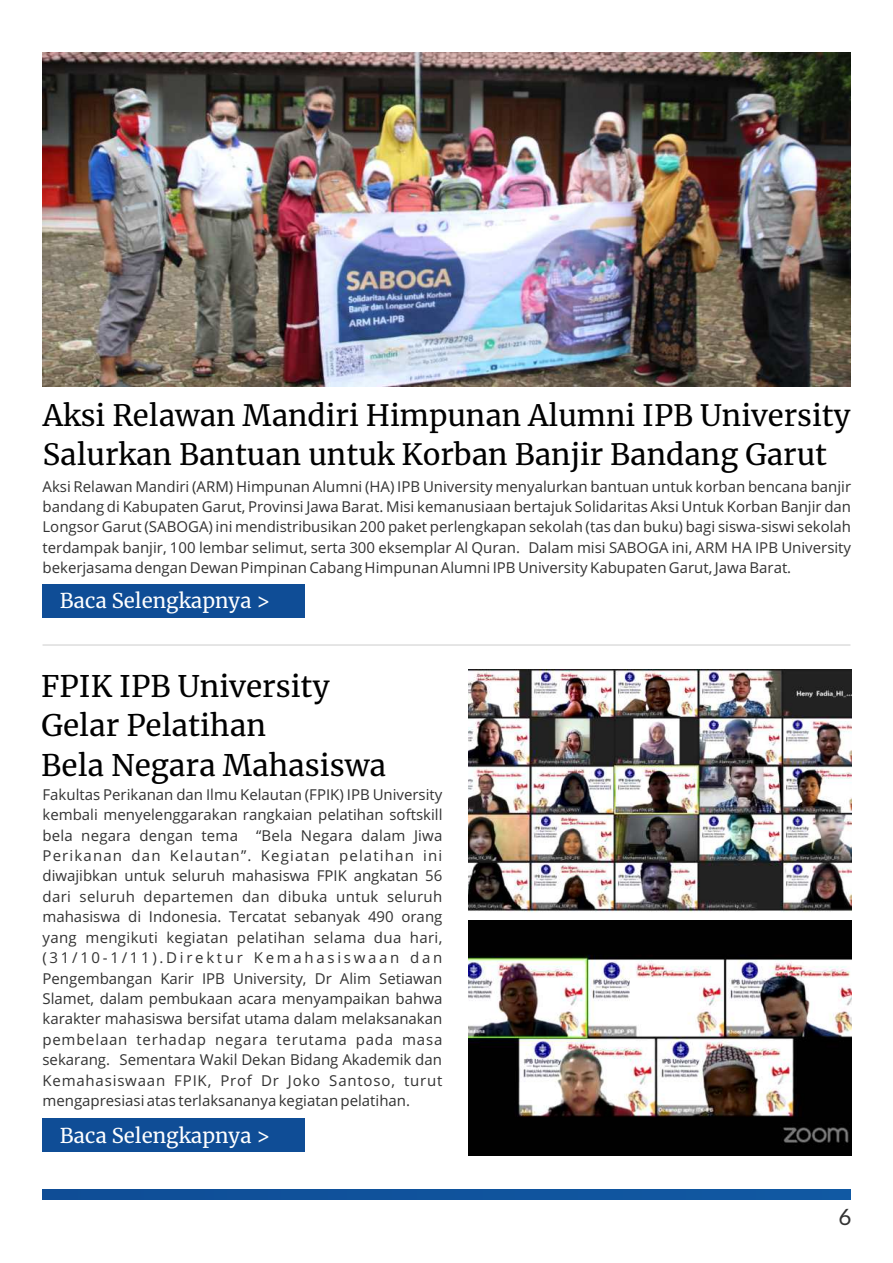
<style>
.page{position:relative;width:893px;height:1263px;background:#fff}
.page>*{position:absolute;margin:0;border:0;box-sizing:border-box;transform-origin:0 0}
.t1{font:29.7px/39.6px "Merriweather";color:#000}
.t2{font:29.4px/39.3px "Merriweather";color:#000}
.t3{font:22.5px "Lato";color:#333}
.t4{font:20.4px "Merriweather";color:#fff}
.t5{font:15px/20.4px "Open Sans";color:#333;text-align:justify}
</style>
<div class="page">
<div style="left:43px;top:1190px;width:807px;height:9px;background:#10539c"></div>
<hr style="left:43px;top:645px;width:807px;height:1px;background:#ccc">
<div style="left:43px;top:584px;width:262px;height:33px;background:#0f4d96"></div>
<div style="left:43px;top:1118px;width:262px;height:34px;background:#0f4d96"></div>
<img style="left:469px;top:669px;width:383px;height:487px">
<img style="left:43px;top:53px;width:807px;height:334px">
<h2 class="t2" style="left:43px;top:396px;width:809px">Aksi Relawan Mandiri Himpunan Alumni IPB University<br>Salurkan Bantuan untuk Korban Banjir Bandang Garut</h2>
<p class="t5" style="left:43px;top:477px;width:810px">Aksi Relawan Mandiri (ARM) Himpunan Alumni (HA) IPB University menyalurkan bantuan untuk korban bencana banjir bandang di Kabupaten Garut, Provinsi Jawa Barat. Misi kemanusiaan bertajuk Solidaritas Aksi Untuk Korban Banjir dan Longsor Garut (SABOGA) ini mendistribusikan 200 paket perlengkapan sekolah (tas dan buku) bagi siswa-siswi sekolah terdampak banjir, 100 lembar selimut, serta 300 eksemplar Al Quran. Dalam misi SABOGA ini, ARM HA IPB University bekerjasama dengan Dewan Pimpinan Cabang Himpunan Alumni IPB University Kabupaten Garut, Jawa Barat.</p>
<h3 class="t4" style="left:60px;top:588px;width:212px">Baca Selengkapnya &gt;</h3>
<h1 class="t1" style="left:41px;top:666px;width:346px">FPIK IPB University<br>Gelar Pelatihan<br>Bela Negara Mahasiswa</h1>
<p class="t5" style="left:42px;top:785px;width:401px">Fakultas Perikanan dan Ilmu Kelautan (FPIK) IPB University kembali menyelenggarakan rangkaian pelatihan softskill bela negara dengan tema “Bela Negara dalam Jiwa Perikanan dan Kelautan”. Kegiatan pelatihan ini diwajibkan untuk seluruh mahasiswa FPIK angkatan 56 dari seluruh departemen dan dibuka untuk seluruh mahasiswa di Indonesia. Tercatat sebanyak 490 orang yang mengikuti kegiatan pelatihan selama dua hari, (31/10-1/11).Direktur Kemahasiswaan dan Pengembangan Karir IPB University, Dr Alim Setiawan Slamet, dalam pembukaan acara menyampaikan bahwa karakter mahasiswa bersifat utama dalam melaksanakan pembelaan terhadap negara terutama pada masa sekarang. Sementara Wakil Dekan Bidang Akademik dan Kemahasiswaan FPIK, Prof Dr Joko Santoso, turut mengapresiasi atas terlaksananya kegiatan pelatihan.</p>
<h3 class="t4" style="left:60px;top:1122px;width:212px">Baca Selengkapnya &gt;</h3>
<h3 class="t3" style="left:838px;top:1207px;width:15px">6</h3>
</div>
